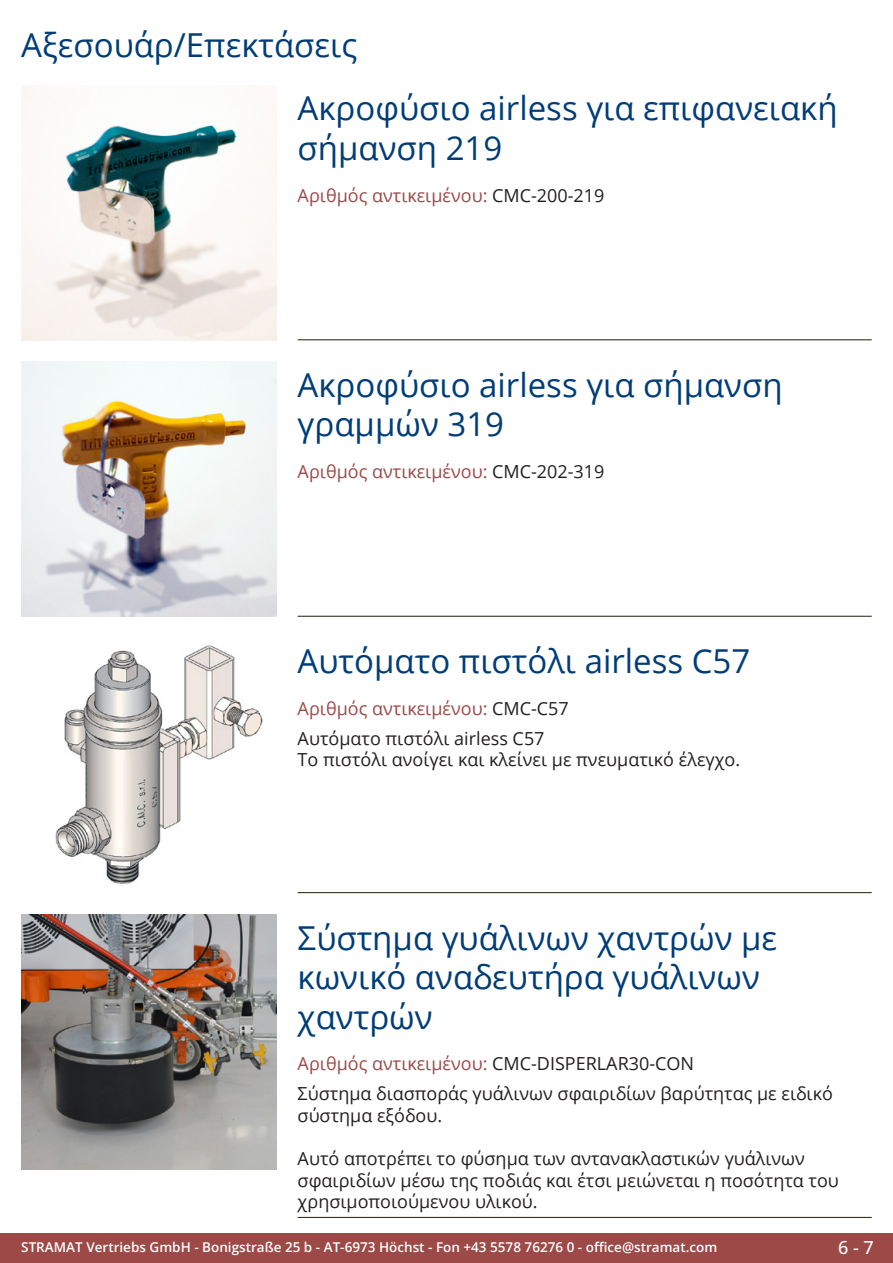
<style>
.page{position:relative;width:893px;height:1263px;background:#fff}
.page>*{position:absolute;margin:0;border:0;box-sizing:border-box;transform-origin:0 0}
.Produkttitel{font:33px/39.6px "Open Sans";color:#003d78}
.RastTitel{font:33px "Open Sans";color:#003d78}
.Beschreibung_Text{font:18px/21.6px "Open Sans";color:#231f20}
.TechDaten_Überschrif{font:18px "Open Sans";color:#9c4948}
.t1{font:500 18px "Open Sans";color:#fff}
.t2{font:600 13.5px "Open Sans";color:#fff}
.s1{color:#231f20}
</style>
<div class="page">
<div style="left:0;top:1233px;width:893px;height:30px;background:#9c4948"></div>
<hr style="left:298px;top:340px;width:574px;height:1px;background:#201d08">
<hr style="left:298px;top:616px;width:574px;height:1px;background:#201d08">
<hr style="left:298px;top:892px;width:574px;height:1px;background:#201d08">
<hr style="left:298px;top:1217px;width:574px;height:1px;background:#201d08">
<img style="left:21px;top:85px;width:255px;height:255px">
<img style="left:21px;top:361px;width:255px;height:256px">
<img style="left:55px;top:645px;width:208px;height:239px">
<img style="left:21px;top:914px;width:255px;height:255px">
<p class="RastTitel" style="left:21px;top:22px;width:338px">Αξεσουάρ/Επεκτάσεις</p>
<p class="Produkttitel" style="left:298px;top:88px;width:541px">Ακροφύσιο airless για επιφανειακή σήμανση 219</p>
<p class="TechDaten_Überschrif" style="left:298px;top:183px;width:308px">Αριθμός αντικειμένου: <span class="s1">CMC-200-219</span></p>
<p class="Produkttitel" style="left:298px;top:364px;width:486px">Ακροφύσιο airless για σήμανση γραμμών 319</p>
<p class="TechDaten_Überschrif" style="left:298px;top:459px;width:308px">Αριθμός αντικειμένου: <span class="s1">CMC-202-319</span></p>
<p class="Produkttitel" style="left:298px;top:640px;width:454px">Αυτόματο πιστόλι airless C57</p>
<p class="TechDaten_Überschrif" style="left:298px;top:696px;width:273px">Αριθμός αντικειμένου: <span class="s1">CMC-C57</span></p>
<p class="Beschreibung_Text" style="left:298px;top:727px;width:444px">Αυτόματο πιστόλι airless C57<br>Το πιστόλι ανοίγει και κλείνει με πνευματικό έλεγχο.</p>
<p class="Produkttitel" style="left:298px;top:917px;width:481px">Σύστημα γυάλινων χαντρών με κωνικό αναδευτήρα γυάλινων χαντρών</p>
<p class="TechDaten_Überschrif" style="left:298px;top:1051px;width:398px">Αριθμός αντικειμένου: <span class="s1">CMC-DISPERLAR30-CON</span></p>
<p class="Beschreibung_Text" style="left:298px;top:1082px;width:537px">Σύστημα διασποράς γυάλινων σφαιριδίων βαρύτητας με ειδικό σύστημα εξόδου.</p>
<p class="Beschreibung_Text" style="left:298px;top:1147px;width:543px">Αυτό αποτρέπει το φύσημα των αντανακλαστικών γυάλινων σφαιριδίων μέσω της ποδιάς και έτσι μειώνεται η ποσότητα του χρησιμοποιούμενου υλικού.</p>
<p class="t2" style="left:21px;top:1238px;width:698px">STRAMAT Vertriebs GmbH - Bonigstraße 25 b - AT-6973 Höchst - Fon +43 5578 76276 0 - office@stramat.com</p>
<p class="t1" style="left:838px;top:1234px;width:37px">6 - 7</p>
</div>
